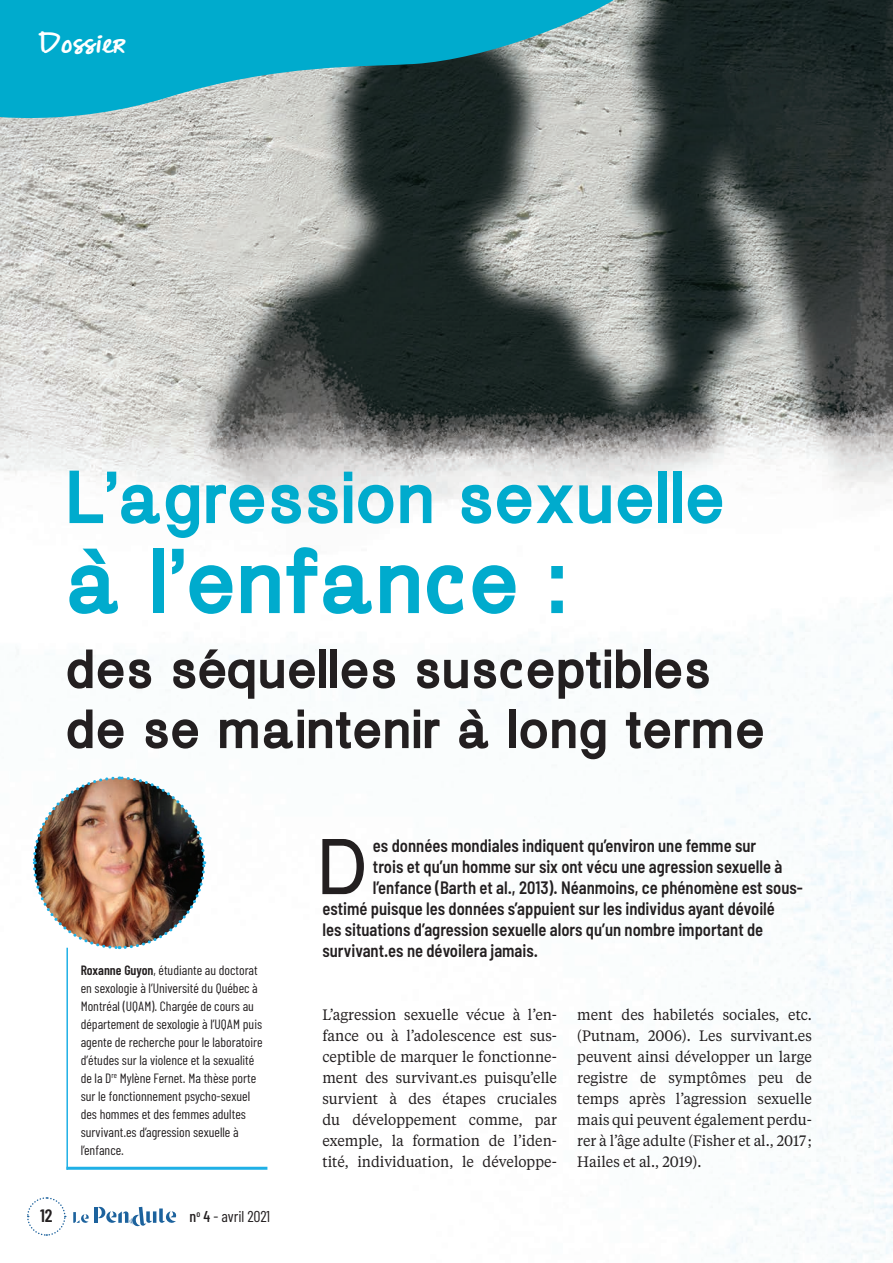
<style>
.page{position:relative;width:893px;height:1263px;background:#fff}
.page>*{position:absolute;margin:0;border:0;box-sizing:border-box;transform-origin:0 0}
.T1{font:800 90px "Gogating";letter-spacing:.03em;color:#00abcd}
.Texte-intro{font:75.75px "Gogating";color:#231f20;scale:.92 1}
.T1-2{font:800 72px "Gogating";letter-spacing:.03em;color:#00abcd}
.T1-3{font:800 54px/60px "Gogating";letter-spacing:.03em;color:#231f20}
.t1{font:700 30px "DJB Messy Amanda Goes";letter-spacing:.02em;color:#fff;scale:1.2 1}
.Texte-intro-2{font:600 semi-condensed 18px "Barlow";color:#231f20;scale:.92 1}
.t2{font:600 18px "Barlow Condensed";color:#231f20}
.t3{font:15.75px "Barlow Condensed";color:#231f20}
.Texte-courant_2{font:15px/21px "Tiempos Text";color:#231f20;text-align:justify;scale:.95 1}
.Info-auteur{font:13.5px/18px "Barlow Condensed";color:#231f20}
.s1{font-weight:600}
.s2{font-weight:500}
</style>
<div class="page">
<img style="left:0;top:0;width:893px;height:1263px">
<svg style="left:0;top:0;width:634px;height:128px;background:#3ea0b1"></svg>
<hr style="left:66px;top:948px;width:2px;height:222px;background:#1fb0e6">
<hr style="left:66px;top:1167px;width:201px;height:3px;background:#1fb0e6">
<svg style="left:26px;top:1196px;width:40px;height:40px"></svg>
<svg style="left:73px;top:1212px;width:17px;height:11px"></svg>
<hr style="left:94px;top:1207px;width:3px;height:16px;background:#1c629d">
<svg style="left:98px;top:1207px;width:79px;height:19px"></svg>
<img style="left:31px;top:775px;width:176px;height:176px">
<p class="t1" style="left:40px;top:26px;width:73px">Dossier</p>
<p class="T1-2" style="left:68px;top:456px;width:659px">L’agression sexuelle</p>
<p class="T1" style="left:68px;top:530px;width:497px">à l’enfance :</p>
<p class="T1-3" style="left:68px;top:641px;width:699px">des séquelles susceptibles de se maintenir à long terme</p>
<p class="Info-auteur" style="left:81px;top:960px;width:183px"><span class="s1">Roxanne Guyon</span>, étudiante au doctorat en sexologie à l’Université du Québec à Montréal (UQAM). Chargée de cours au département de sexologie à l’UQAM puis agente de recherche pour le laboratoire d’études sur la violence et la sexualité de la D<sup>re</sup> Mylène Fernet. Ma thèse porte sur le fonctionnement psycho-sexuel des hommes et des femmes adultes survivant.es d’agression sexuelle à l’enfance.</p>
<p class="t2" style="left:40px;top:1205px;width:14px">12</p>
<p class="t3" style="left:190px;top:1207px;width:82px"><span class="s2">n</span><sup>o</sup> <span class="s2">4</span> - avril 2021</p>
<p class="Texte-intro" style="left:319px;top:823px;width:52px">D</p>
<p class="Texte-intro-2" style="left:373px;top:834px;width:418px">es données mondiales indiquent qu’environ une femme sur</p>
<p class="Texte-intro-2" style="left:373px;top:855px;width:446px">trois et qu’un homme sur six ont vécu une agression sexuelle à</p>
<p class="Texte-intro-2" style="left:373px;top:876px;width:469px">l’enfance (Barth et al., 2013). Néanmoins, ce phénomène est sous-</p>
<p class="Texte-intro-2" style="left:322px;top:897px;width:493px">estimé puisque les données s’appuient sur les individus ayant dévoilé</p>
<p class="Texte-intro-2" style="left:322px;top:918px;width:481px">les situations d’agression sexuelle alors qu’un nombre important de</p>
<p class="Texte-intro-2" style="left:322px;top:939px;width:236px">survivant.es ne dévoilera jamais.</p>
<p class="Texte-courant_2" style="left:322px;top:1004px;width:249px">L’agression sexuelle vécue à l’en&shy;fance ou à l’adolescence est sus&shy;ceptible de marquer le fonctionne&shy;ment des survivant.es puisqu’elle survient à des étapes cruciales du développement comme, par exemple, la formation de l’iden&shy;tité, individuation, le développe-</p>
<p class="Texte-courant_2" style="left:577px;top:1004px;width:249px">ment des habiletés sociales, etc. (Putnam, 2006). Les survivant.es peuvent ainsi développer un large registre de symptômes peu de temps après l’agression sexuelle mais qui peuvent également perdu&shy;rer à l’âge adulte (Fisher et al., 2017 ; Hailes et al., 2019).</p>
</div>
